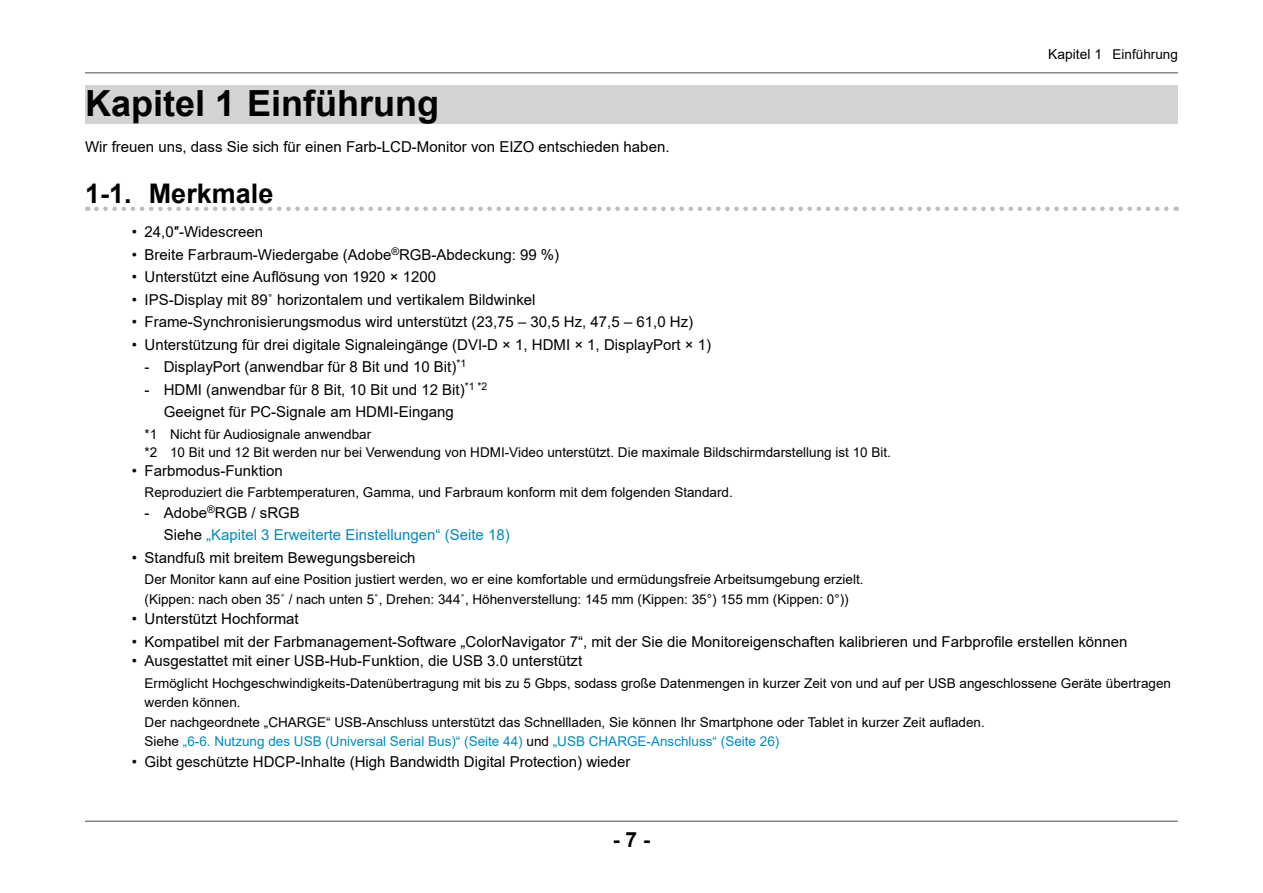
<style>
.page{position:relative;width:1263px;height:893px;background:#fff}
.page>*{position:absolute;margin:0;border:0;box-sizing:border-box;transform-origin:0 0}
.t1{font:700 36px "Arial";color:#000}
.t2{font:700 27px "Arial";color:#000}
.t3{font:700 21px "Arial";color:#000}
.t4{font:15px "Arial";color:#000}
.t5{font:15px/22.5px "Arial";color:#008bbf}
.t6{font:13.8px "Arial";color:#000}
.t7{font:13.5px/19.5px "Arial";color:#000}
.t8{font:10.5px "Arial";color:#000}
.s1{font-size:15px}
.s2{color:#000}
.s3{color:#008bbf}
</style>
<div class="page">
<hr style="left:85px;top:821px;width:1093px;height:1px;background:#58595b">
<hr style="left:85px;top:72px;width:1093px;height:1px;background:#58595b">
<div style="left:85px;top:85px;width:1093px;height:39px;background:#d1d3d4"></div>
<svg style="left:96px;top:207px;width:1081px;height:4px"></svg>
<h1 class="t1" style="left:85px;top:78px;width:355px">Kapitel 1 Einführung</h1>
<p class="t4" style="left:85px;top:136px;width:586px">Wir freuen uns, dass Sie sich für einen Farb-LCD-Monitor von EIZO entschieden haben.</p>
<h2 class="t2" style="left:149px;top:174px;width:126px">Merkmale</h2>
<h2 class="t2" style="left:85px;top:174px;width:48px">1-1.</h2>
<p class="t4" style="left:132px;top:222px;width:7px">•</p>
<p class="t4" style="left:132px;top:244px;width:7px">•</p>
<p class="t4" style="left:132px;top:267px;width:7px">•</p>
<p class="t4" style="left:132px;top:289px;width:7px">•</p>
<p class="t4" style="left:132px;top:312px;width:7px">•</p>
<p class="t4" style="left:132px;top:334px;width:7px">•</p>
<p class="t4" style="left:132px;top:460px;width:7px">•</p>
<p class="t4" style="left:132px;top:547px;width:7px">•</p>
<p class="t4" style="left:132px;top:609px;width:7px">•</p>
<p class="t4" style="left:145px;top:222px;width:120px">24,0″-Widescreen</p>
<p class="t8" style="left:391px;top:244px;width:9px">®</p>
<p class="t4" style="left:145px;top:244px;width:248px">Breite Farbraum-Wiedergabe (Adobe</p>
<p class="t4" style="left:399px;top:244px;width:162px">RGB-Abdeckung: 99 %(</p>
<p class="t4" style="left:145px;top:267px;width:293px">Unterstützt eine Auflösung von 1920 × 1200</p>
<p class="t4" style="left:145px;top:289px;width:392px">IPS-Display mit 89˚ horizontalem und vertikalem Bildwinkel</p>
<p class="t4" style="left:145px;top:312px;width:550px">Frame-Synchronisierungsmodus wird unterstützt (23,75 – 30,5 Hz, 47,5 – 61,0 Hz(</p>
<p class="t4" style="left:145px;top:334px;width:568px">Unterstützung für drei digitale Signaleingänge (DVI D- × 1, HDMI × 1, DisplayPort (1×</p>
<p class="t4" style="left:145px;top:357px;width:6px">-</p>
<p class="t4" style="left:145px;top:379px;width:6px">-</p>
<p class="t7" style="left:145px;top:424px;width:14px">1*</p>
<p class="t8" style="left:451px;top:356px;width:16px">1*<span class="s1">(</span></p>
<p class="t4" style="left:164px;top:357px;width:289px">DisplayPort (anwendbar für 8 Bit und 10 Bit</p>
<p class="t8" style="left:460px;top:379px;width:29px">2*1*<span class="s1">(</span></p>
<p class="t4" style="left:164px;top:379px;width:297px">HDMI (anwendbar für 8 Bit, 10 Bit und 12 Bit</p>
<p class="t4" style="left:164px;top:402px;width:292px">Geeignet für PC-Signale am HDMI-Eingang</p>
<p class="t7" style="left:170px;top:424px;width:203px">Nicht für Audiosignale anwendbar</p>
<p class="t7" style="left:170px;top:442px;width:722px">10 Bit und 12 Bit werden nur bei Verwendung von HDMI-Video unterstützt. Die maximale Bildschirmdarstellung ist 10 Bit.</p>
<p class="t7" style="left:145px;top:442px;width:14px">2*</p>
<p class="t4" style="left:145px;top:460px;width:140px">Farbmodus-Funktion</p>
<p class="t7" style="left:145px;top:483px;width:590px">Reproduziert die Farbtemperaturen, Gamma, und Farbraum konform mit dem folgenden Standard.</p>
<p class="t4" style="left:215px;top:502px;width:87px">RGB / sRGB</p>
<p class="t8" style="left:207px;top:502px;width:9px">®</p>
<p class="t4" style="left:164px;top:502px;width:45px">Adobe</p>
<p class="t4" style="left:145px;top:502px;width:6px">-</p>
<p class="t5" style="left:145px;top:524px;width:367px;text-indent:19px"><span class="s2">Siehe</span> „Kapitel 3 Erweiterte Einstellungen“ (Seite 18(<br><span class="s2">Standfuß mit breitem Bewegungsbereich</span></p>
<p class="t7" style="left:145px;top:570px;width:720px">Der Monitor kann auf eine Position justiert werden, wo er eine komfortable und ermüdungsfreie Arbeitsumgebung erzielt. (Kippen: nach oben 35˚ / nach unten ,˚5 Drehen: 344 ,˚ Höhenverstellung: 145 mm (Kippen: 35°) 155 mm (Kippen: 0° ((</p>
<p class="t4" style="left:145px;top:609px;width:156px">Unterstützt Hochformat</p>
<p class="t6" style="left:1048px;top:44px;width:55px">Kapitel 1</p>
<p class="t7" style="left:1112px;top:44px;width:67px">Einführung</p>
<p class="t4" style="left:132px;top:631px;width:7px">•</p>
<p class="t4" style="left:132px;top:651px;width:7px">•</p>
<p class="t4" style="left:132px;top:751px;width:7px">•</p>
<p class="t4" style="left:145px;top:631px;width:984px">Kompatibel mit der Farbmanagement-Software „ColorNavigator ,“7 mit der Sie die Monitoreigenschaften kalibrieren und Farbprofile erstellen können</p>
<p class="t4" style="left:145px;top:651px;width:439px">Ausgestattet mit einer USB-Hub-Funktion, die USB 3.0 unterstützt</p>
<p class="t7" style="left:145px;top:673px;width:1028px">Ermöglicht Hochgeschwindigkeits-Datenübertragung mit bis zu 5 Gbps, sodass große Datenmengen in kurzer Zeit von und auf per USB angeschlossene Geräte übertragen werden können.<br>Der nachgeordnete „CHARGE“ USB-Anschluss unterstützt das Schnellladen, Sie können Ihr Smartphone oder Tablet in kurzer Zeit aufladen.<br>Siehe <span class="s3">„6-6. Nutzung des USB (Universal Serial Bus)“ (Seite 44)</span> und <span class="s3">„USB CHARGE-Anschluss“ (Seite 26(</span></p>
<p class="t4" style="left:145px;top:751px;width:487px">Gibt geschützte HDCP-Inhalte (High Bandwidth Digital Protection) wieder</p>
<h3 class="t3" style="left:613px;top:825px;width:39px">-7-</h3>
</div>
